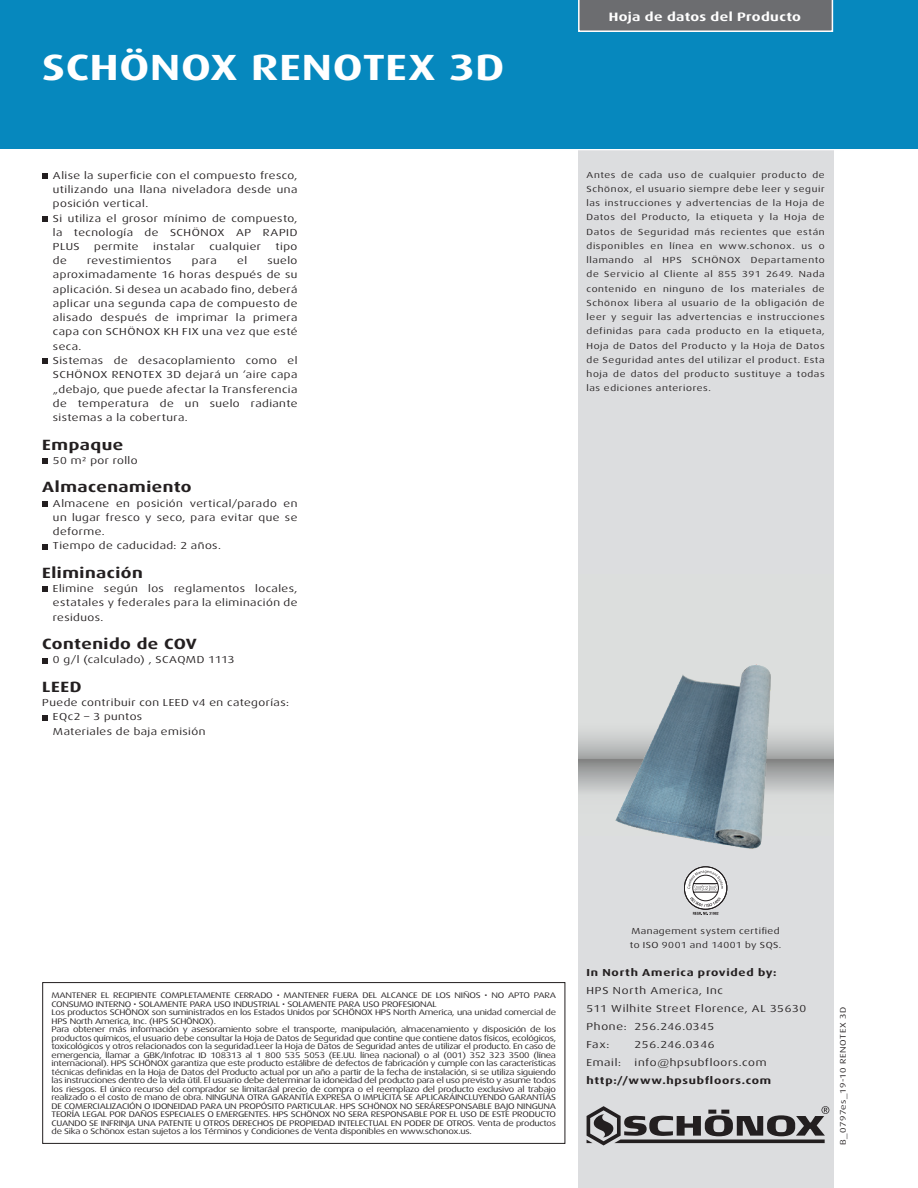
<style>
.page{position:relative;width:918px;height:1188px;background:#fff}
.page>*{position:absolute;margin:0;border:0;box-sizing:border-box;transform-origin:0 0}
.t1{font:700 36.45px "Dax Wide";letter-spacing:.015em;color:#fff;scale:1.11 1}
.t2{font:700 14.85px "Dax Wide";letter-spacing:.03em;color:#231f20;scale:1.11 1}
.t3{font:700 12.15px "Dax Wide";letter-spacing:.025em;color:#fff;scale:1.11 1}
.t4{font:10.2px/14.2px "Dax Wide";letter-spacing:.04em;color:#231f20;scale:1.11 1}
.t5{font:10.2px/18px "Dax Wide";letter-spacing:.06em;color:#231f20;scale:1.11 1}
.t6{font:700 10.2px "Dax Wide";letter-spacing:.065em;color:#231f20;scale:1.11 1}
.t7{font:8.7px/14.2px "Dax Wide";letter-spacing:.05em;color:#231f20;scale:1.11 1}
.t8{font:8.1px/8.6px "Dax Wide";letter-spacing:-.025em;color:#231f20;scale:1.11 1}
.t9{font:8.1px "Dax Wide";letter-spacing:.055em;color:#231f20;scale:1.11 1}
</style>
<div class="page">
<div style="left:578px;top:149px;width:255px;height:1039px;background:#dcdddf"></div>
<svg style="left:587px;top:1106px;width:242px;height:39px"></svg>
<hr style="left:0;top:147px;width:918px;height:3px;background:#fff">
<div style="left:0;top:0;width:918px;height:149px;background:#0688be"></div>
<svg style="left:578px;top:733px;width:255px;height:60px;background:#b2b4b4"></svg>
<svg style="left:42px;top:173px;width:6px;height:6px"></svg>
<svg style="left:42px;top:216px;width:6px;height:6px"></svg>
<svg style="left:42px;top:358px;width:6px;height:6px"></svg>
<svg style="left:42px;top:458px;width:6px;height:6px"></svg>
<svg style="left:42px;top:501px;width:6px;height:6px"></svg>
<svg style="left:42px;top:544px;width:6px;height:5px"></svg>
<svg style="left:42px;top:586px;width:6px;height:6px"></svg>
<svg style="left:42px;top:658px;width:6px;height:5px"></svg>
<svg style="left:42px;top:715px;width:6px;height:5px"></svg>
<svg style="left:684px;top:867px;width:43px;height:48px"></svg>
<svg style="left:578px;top:0;width:255px;height:32px;background:#747578"></svg>
<div style="left:42px;top:982px;width:523px;height:162px;border:1px solid #231f20"></div>
<img style="left:613px;top:664px;width:164px;height:185px">
<h1 class="t1" style="left:42px;top:46px;width:418px">SCHÖNOX RENOTEX 3D</h1>
<p class="t4" style="left:53px;top:168px;width:222px">Alise la superficie con el compuesto fresco, utilizando una llana niveladora desde una posición vertical.<br>Si utiliza el grosor mínimo de compuesto, la tecnología de SCHÖNOX AP RAPID<br>PLUS</p>
<p class="t4" style="left:94px;top:239px;width:42px">permite</p>
<p class="t4" style="left:153px;top:239px;width:39px">instalar</p>
<p class="t4" style="left:209px;top:239px;width:48px">cualquier</p>
<p class="t4" style="left:276px;top:239px;width:21px">tipo</p>
<p class="t4" style="left:53px;top:254px;width:222px;text-indent:215px">suelo aproximadamente 16 horas después de su aplicación. Si desea un acabado fino, deberá aplicar una segunda capa de compuesto de alisado después de imprimar la primera capa con SCHÖNOX KH FIX una vez que esté seca.<br>Sistemas de desacoplamiento como el<br>SCHÖNOX RENOTEX 3D dejará un ‘aire capa „debajo, que puede afectar la Transferencia de temperatura de un suelo radiante sistemas a la cobertura.</p>
<h2 class="t2" style="left:42px;top:436px;width:75px">Empaque</h2>
<p class="t4" style="left:53px;top:453px;width:78px">50 m² por rollo</p>
<h2 class="t2" style="left:42px;top:479px;width:136px">Almacenamiento</h2>
<p class="t4" style="left:53px;top:496px;width:222px">Almacene en posición vertical/parado en un lugar fresco y seco, para evitar que se deforme.<br>Tiempo de caducidad: 2 años.</p>
<h2 class="t2" style="left:42px;top:564px;width:92px">Eliminación</h2>
<p class="t4" style="left:53px;top:581px;width:222px;text-align:justify">Elimine según los reglamentos locales, estatales y federales para la eliminación de residuos.</p>
<h2 class="t2" style="left:42px;top:635px;width:141px">Contenido de COV</h2>
<p class="t4" style="left:53px;top:653px;width:165px">0 g/l (calculado) , SCAQMD 1113</p>
<h2 class="t2" style="left:42px;top:678px;width:37px">LEED</h2>
<p class="t4" style="left:53px;top:695px;width:214px;text-indent:-11px">Puede contribuir con LEED v4 en categorías:<br>EQc2 – 3 puntos<br>Materiales de baja emisión</p>
<p class="t4" style="left:53px;top:254px;width:14px">de</p>
<p class="t4" style="left:87px;top:254px;width:77px">revestimientos</p>
<p class="t4" style="left:192px;top:254px;width:24px">para</p>
<p class="t4" style="left:237px;top:254px;width:10px">el</p>
<h3 class="t3" style="left:609px;top:10px;width:175px">Hoja de datos del Producto</h3>
<p class="t7" style="left:587px;top:168px;width:216px;text-align:justify">Antes de cada uso de cualquier producto de Schönox, el usuario siempre debe leer y seguir las instrucciones y advertencias de la Hoja de Datos del Producto, la etiqueta y la Hoja de Datos de Seguridad más recientes que están disponibles en línea en www.schonox. us o llamando al HPS SCHÖNOX Departamento de Servicio al Cliente al 855 391 2649. Nada contenido en ninguno de los materiales de Schönox libera al usuario de la obligación de leer y seguir las advertencias e instrucciones definidas para cada producto en la etiqueta, Hoja de Datos del Producto y la Hoja de Datos de Seguridad antes del utilizar el product. Esta hoja de datos del producto sustituye a todas las ediciones anteriores.</p>
<p class="t8" style="left:52px;top:991px;width:456px">MANTENER EL RECIPIENTE COMPLETAMENTE CERRADO • MANTENER FUERA DEL ALCANCE DE LOS NIÑOS • NO APTO PARA CONSUMO INTERNO • SOLAMENTE PARA USO INDUSTRIAL • SOLAMENTE PARA USO PROFESIONAL<br>Los productos SCHÖNOX son suministrados en los Estados Unidos por SCHÖNOX HPS North America, una unidad comercial de HPS North America, Inc. (HPS SCHÖNOX).<br>Para obtener más información y asesoramiento sobre el transporte, manipulación, almacenamiento y disposición de los productos químicos, el usuario debe consultar la Hoja de Datos de Seguridad que contine que contiene datos físicos, ecológicos, toxicológicos y otros relacionados con la seguridad.Leer la Hoja de Datos de Seguridad antes de utilizar el producto. En caso de emergencia, llamar a GBK/Infotrac ID 108313 al 1 800 535 5053 (EE.UU. línea nacional) o al (001) 352 323 3500 (línea internacional). HPS SCHÖNOX garantiza que este producto estálibre de defectos de fabricación y cumple con las características técnicas definidas en la Hoja de Datos del Producto actual por un año a partir de la fecha de instalación, si se utiliza siguiendo las instrucciones dentro de la vida útil. El usuario debe determinar la idoneidad del producto para el uso previsto y asume todos los riesgos. El único recurso del comprador se limitaráal precio de compra o el reemplazo del producto exclusivo al trabajo realizado o el costo de mano de obra. NINGUNA OTRA GARANTÍA EXPRESA O IMPLÍCITA SE APLICARÁINCLUYENDO GARANTÍAS DE COMERCIALIZACIÓN O IDONEIDAD PARA UN PROPÓSITO PARTICULAR. HPS SCHÖNOX NO SERÁRESPONSABLE BAJO NINGUNA TEORÍA LEGAL POR DAÑOS ESPECIALES O EMERGENTES. HPS SCHÖNOX NO SERA RESPONSABLE POR EL USO DE ESTE PRODUCTO CUANDO SE INFRINJA UNA PATENTE U OTROS DERECHOS DE PROPIEDAD INTELECTUAL EN PODER DE OTROS. Venta de productos de Sika o Schönox estan sujetos a los Términos y Condiciones de Venta disponibles en www.schonox.us.</p>
<p class="t7" style="left:630px;top:924px;width:138px">Management system certified to ISO 9001 and 14001 by SQS.</p>
<p class="t6" style="left:587px;top:967px;width:173px">In North America provided by:</p>
<p class="t5" style="left:587px;top:982px;width:199px">HPS North America, Inc<br>511 Wilhite Street Florence, AL 35630<br>Phone: 256.246.0345<br>Fax:</p>
<p class="t4" style="left:635px;top:1038px;width:74px">256.246.0346</p>
<p class="t4" style="left:587px;top:1056px;width:33px">Email:</p>
<p class="t5" style="left:635px;top:1054px;width:120px">info@hpsubfloors.com</p>
<p class="t6" style="left:587px;top:1075px;width:168px">http://www.hpsubfloors.com</p>
<p class="t9" style="left:839px;top:1145px;width:126px;rotate:-90deg">B_0797es_19-10 RENOTEX 3D</p>
</div>
